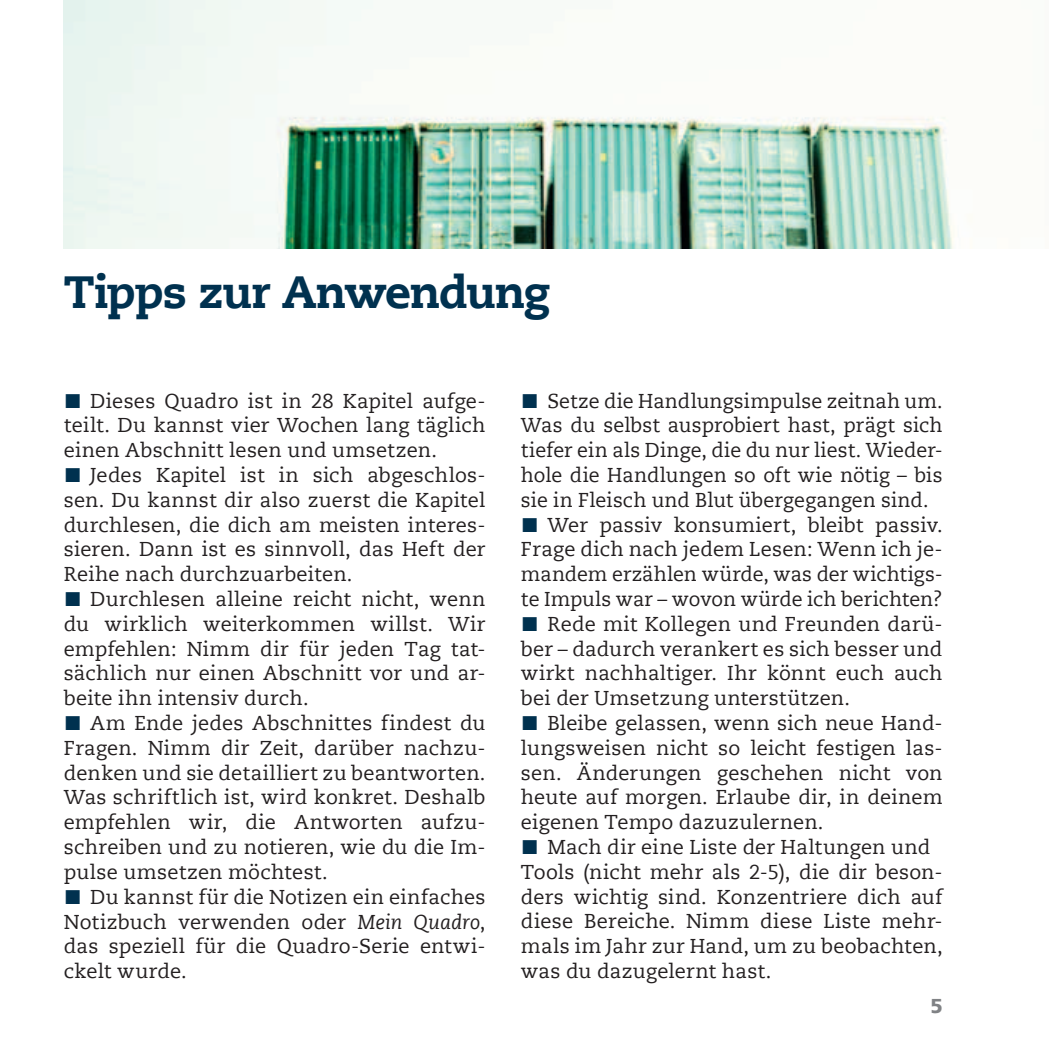
<style>
.page{position:relative;width:1049px;height:1049px;background:#fff}
.page>*{position:absolute;margin:0;border:0;box-sizing:border-box;transform-origin:0 0}
.t1{font:800 45px "Caecilia LT";letter-spacing:-.03em;color:#00314f}
.t2{font:20px/24.8px "Caecilia LT";letter-spacing:.01em;color:#231f20;text-align:justify}
.t3{font:900 20px "Frutiger LT";color:#808285}
.s1{font-family:"Arial";font-size:30px;color:#00314f}
.s2{font-style:italic}
</style>
<div class="page">
<img style="left:64px;top:0;width:890px;height:248px">
<h1 class="t1" style="left:64px;top:265px;width:488px">Tipps zur Anwendung</h1>
<p class="t2" style="left:64px;top:389px;width:423px"><span class="s1">■</span> Dieses Quadro ist in 28 Kapitel aufge&shy;teilt. Du kannst vier Wochen lang täglich einen Abschnitt lesen und umsetzen.</p>
<p class="t2" style="left:64px;top:463px;width:423px"><span class="s1">■</span> Jedes Kapitel ist in sich abgeschlos&shy;sen. Du kannst dir also zuerst die Kapitel durchlesen, die dich am meisten interes&shy;sieren. Dann ist es sinnvoll, das Heft der Reihe nach durchzuarbeiten.</p>
<p class="t2" style="left:64px;top:587px;width:423px"><span class="s1">■</span> Durchlesen alleine reicht nicht, wenn du wirklich weiterkommen willst. Wir empfehlen: Nimm dir für jeden Tag tat&shy;sächlich nur einen Abschnitt vor und ar&shy;beite ihn intensiv durch.</p>
<p class="t2" style="left:64px;top:711px;width:423px"><span class="s1">■</span> Am Ende jedes Abschnittes findest du Fragen. Nimm dir Zeit, darüber nachzu&shy;denken und sie detailliert zu beantworten.<br>Was schriftlich ist, wird konkret. Deshalb empfehlen wir, die Antworten aufzu&shy;schreiben und zu notieren, wie du die Im&shy;pulse umsetzen möchtest.</p>
<p class="t2" style="left:64px;top:885px;width:423px"><span class="s1">■</span> Du kannst für die Notizen ein einfaches Notizbuch verwenden oder <span class="s2">Mein Quadro</span>, das speziell für die Quadro-Serie entwi&shy;ckelt wurde.</p>
<p class="t2" style="left:521px;top:389px;width:423px"><span class="s1">■</span> Setze die Handlungsimpulse zeitnah um.<br>Was du selbst ausprobiert hast, prägt sich tiefer ein als Dinge, die du nur liest. Wieder&shy;hole die Handlungen so oft wie nötig – bis sie in Fleisch und Blut übergegangen sind.</p>
<p class="t2" style="left:521px;top:513px;width:423px"><span class="s1">■</span> Wer passiv konsumiert, bleibt passiv.<br>Frage dich nach jedem Lesen: Wenn ich je&shy;mandem erzählen würde, was der wichtigs&shy;te Impuls war – wovon würde ich berichten?</p>
<p class="t2" style="left:521px;top:612px;width:423px"><span class="s1">■</span> Rede mit Kollegen und Freunden darü&shy;ber – dadurch verankert es sich besser und wirkt nachhaltiger. Ihr könnt euch auch bei der Umsetzung unterstützen.</p>
<p class="t2" style="left:521px;top:711px;width:423px"><span class="s1">■</span> Bleibe gelassen, wenn sich neue Hand&shy;lungsweisen nicht so leicht festigen las&shy;sen. Änderungen geschehen nicht von heute auf morgen. Erlaube dir, in deinem eigenen Tempo dazuzulernen.</p>
<p class="t2" style="left:521px;top:835px;width:423px;text-align:left"><span class="s1">■</span> Mach dir eine Liste der Haltungen und Tools (nicht mehr als 2-5), die dir beson&shy;ders wichtig sind. Konzentriere dich auf diese Bereiche. Nimm diese Liste mehr&shy;mals im Jahr zur Hand, um zu beobachten, was du dazugelernt hast.</p>
<p class="t3" style="left:930px;top:994px;width:14px">5</p>
</div>
